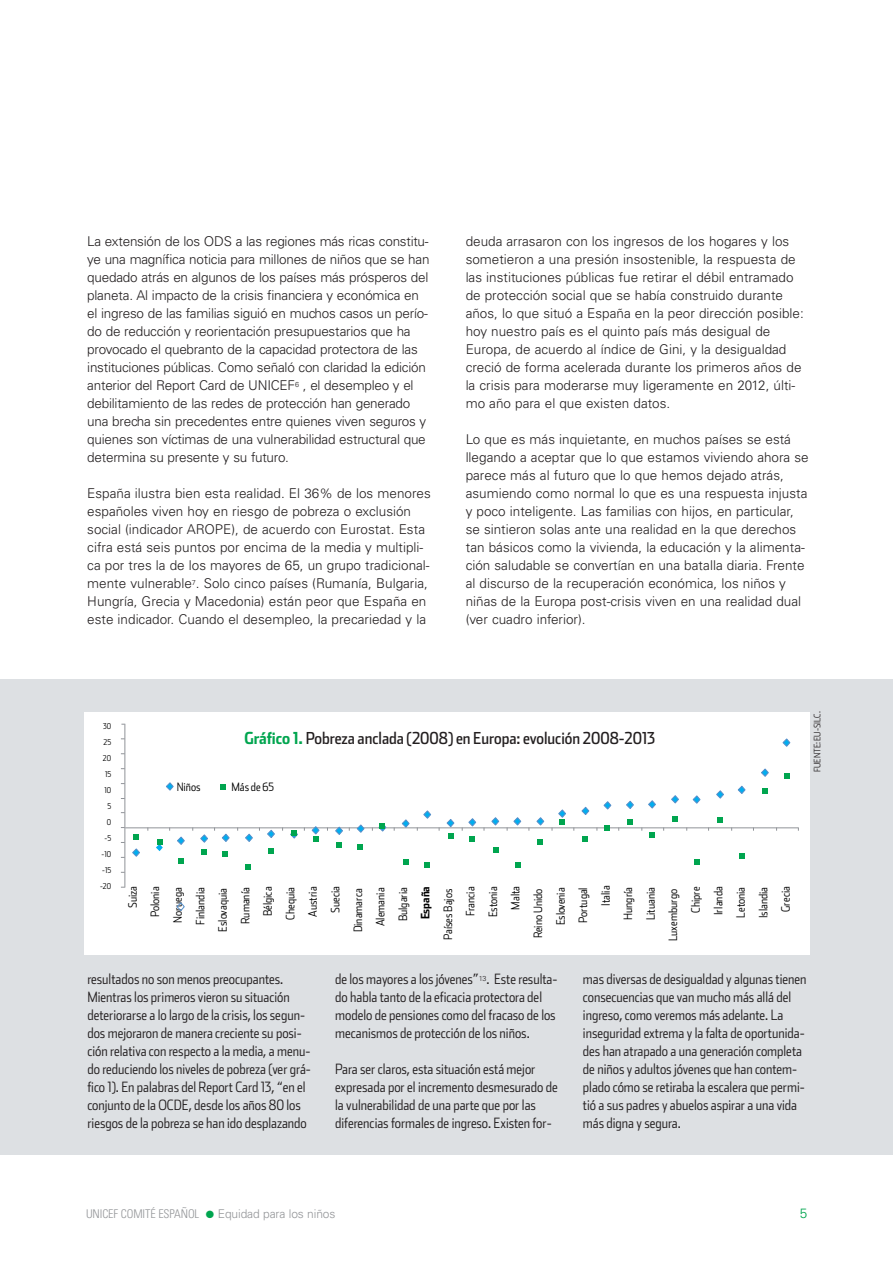
<style>
.page{position:relative;width:893px;height:1263px;background:#fff}
.page>*{position:absolute;margin:0;border:0;box-sizing:border-box;transform-origin:0 0}
.t1{font:16.5px "Stainless Cond";color:#231f20}
.t2{font:300 14.25px/18px "Stainless Cond";color:#231f20}
.t3{font:300 13.5px/18px "Univers";color:#231f20}
.t4{font:300 13.5px "Univers";color:#00a54f}
.t5{font:300 condensed 12px "Univers";letter-spacing:-.01em;color:#939598}
.t6{font:300 11.7px/22.5px "Stainless Cond";color:#000;text-align:right}
.t7{font:700 11.7px "Stainless Cond";color:#000}
.t8{font:300 9px "Stainless Cond";color:#231f20}
.t9{font:300 7.95px "Stainless Cond";color:#000}
.s1{font-weight:700;color:#00a54f}
.s2{color:#00a54f}
.s3{font-stretch:normal}
</style>
<div class="page">
<div style="left:0;top:679px;width:893px;height:476px;background:#dde0e3"></div>
<div style="left:84px;top:712px;width:726px;height:243px;background:#fff"></div>
<hr style="left:125px;top:724px;width:1px;height:163px;background:#909398">
<hr style="left:125px;top:827px;width:673px;height:1px;background:#909398">
<svg style="left:166px;top:782px;width:8px;height:9px"></svg>
<svg style="left:220px;top:784px;width:6px;height:6px"></svg>
<svg style="left:132px;top:848px;width:8px;height:9px"></svg>
<svg style="left:177px;top:836px;width:8px;height:9px"></svg>
<svg style="left:200px;top:834px;width:8px;height:9px"></svg>
<svg style="left:222px;top:833px;width:8px;height:9px"></svg>
<svg style="left:245px;top:833px;width:8px;height:9px"></svg>
<svg style="left:267px;top:830px;width:8px;height:8px"></svg>
<svg style="left:335px;top:826px;width:8px;height:9px"></svg>
<svg style="left:357px;top:824px;width:8px;height:9px"></svg>
<svg style="left:402px;top:819px;width:8px;height:9px"></svg>
<svg style="left:423px;top:810px;width:8px;height:9px"></svg>
<svg style="left:446px;top:819px;width:8px;height:8px"></svg>
<svg style="left:491px;top:817px;width:8px;height:9px"></svg>
<svg style="left:507px;top:817px;width:14px;height:14px"></svg>
<svg style="left:536px;top:817px;width:8px;height:9px"></svg>
<svg style="left:581px;top:807px;width:8px;height:8px"></svg>
<svg style="left:603px;top:801px;width:8px;height:9px"></svg>
<svg style="left:626px;top:801px;width:8px;height:8px"></svg>
<svg style="left:648px;top:800px;width:8px;height:9px"></svg>
<svg style="left:671px;top:795px;width:8px;height:9px"></svg>
<svg style="left:692px;top:795px;width:9px;height:9px"></svg>
<svg style="left:716px;top:790px;width:8px;height:9px"></svg>
<svg style="left:738px;top:785px;width:8px;height:9px"></svg>
<svg style="left:761px;top:768px;width:8px;height:9px"></svg>
<svg style="left:782px;top:738px;width:8px;height:9px"></svg>
<svg style="left:176px;top:902px;width:9px;height:9px"></svg>
<svg style="left:133px;top:834px;width:6px;height:6px"></svg>
<svg style="left:156px;top:839px;width:7px;height:12px"></svg>
<svg style="left:178px;top:858px;width:6px;height:6px"></svg>
<svg style="left:201px;top:849px;width:5px;height:6px"></svg>
<svg style="left:222px;top:851px;width:6px;height:6px"></svg>
<svg style="left:245px;top:864px;width:6px;height:6px"></svg>
<svg style="left:268px;top:849px;width:6px;height:5px"></svg>
<svg style="left:290px;top:830px;width:8px;height:9px"></svg>
<svg style="left:311px;top:826px;width:9px;height:16px"></svg>
<svg style="left:336px;top:842px;width:6px;height:6px"></svg>
<svg style="left:357px;top:844px;width:6px;height:5px"></svg>
<svg style="left:372px;top:823px;width:14px;height:9px"></svg>
<svg style="left:403px;top:859px;width:6px;height:5px"></svg>
<svg style="left:424px;top:862px;width:6px;height:5px"></svg>
<svg style="left:448px;top:833px;width:5px;height:6px"></svg>
<svg style="left:462px;top:818px;width:14px;height:23px"></svg>
<svg style="left:493px;top:847px;width:6px;height:6px"></svg>
<svg style="left:515px;top:862px;width:5px;height:6px"></svg>
<svg style="left:537px;top:839px;width:6px;height:6px"></svg>
<svg style="left:552px;top:809px;width:14px;height:22px"></svg>
<svg style="left:582px;top:836px;width:6px;height:5px"></svg>
<svg style="left:604px;top:825px;width:6px;height:5px"></svg>
<svg style="left:627px;top:819px;width:6px;height:6px"></svg>
<svg style="left:649px;top:832px;width:6px;height:5px"></svg>
<svg style="left:672px;top:816px;width:6px;height:6px"></svg>
<svg style="left:694px;top:859px;width:6px;height:6px"></svg>
<svg style="left:717px;top:817px;width:6px;height:6px"></svg>
<svg style="left:739px;top:853px;width:6px;height:6px"></svg>
<svg style="left:762px;top:788px;width:6px;height:6px"></svg>
<svg style="left:784px;top:773px;width:6px;height:6px"></svg>
<p class="t3" style="left:87px;top:234px;width:344px">La extensión de los ODS a las regiones más ricas constitu&shy;ye una magnífica noticia para millones de niños que se han quedado atrás en algunos de los países más prósperos del planeta. Al impacto de la crisis financiera y económica en el ingreso de las familias siguió en muchos casos un perío&shy;do de reducción y reorientación presupuestarios que ha provocado el quebranto de la capacidad protectora de las instituciones públicas. Como señaló con claridad la edición anterior del Report Card de UNICEF<sup>6</sup> , el desempleo y el debilitamiento de las redes de protección han generado una brecha sin precedentes entre quienes viven seguros y quienes son víctimas de una vulnerabilidad estructural que determina su presente y su futuro.</p>
<p class="t3" style="left:87px;top:486px;width:345px">España ilustra bien esta realidad. El 36% de los menores españoles viven hoy en riesgo de pobreza o exclusión social (indicador AROPE), de acuerdo con Eurostat. Esta cifra está seis puntos por encima de la media y multipli&shy;ca por tres la de los mayores de 65, un grupo tradicional&shy;mente vulnerable<sup>7</sup>. Solo cinco países (Rumanía, Bulgaria, Hungría, Grecia y Macedonia) están peor que España en este indicador. Cuando el desempleo, la precariedad y la</p>
<p class="t3" style="left:466px;top:234px;width:340px">deuda arrasaron con los ingresos de los hogares y los sometieron a una presión insostenible, la respuesta de las instituciones públicas fue retirar el débil entramado de protección social que se había construido durante años, lo que situó a España en la peor dirección posible: hoy nuestro país es el quinto país más desigual de Europa, de acuerdo al índice de Gini, y la desigualdad creció de forma acelerada durante los primeros años de la crisis para moderarse muy ligeramente en 2012, últi&shy;mo año para el que existen datos.</p>
<p class="t3" style="left:466px;top:432px;width:345px">Lo que es más inquietante, en muchos países se está llegando a aceptar que lo que estamos viviendo ahora se parece más al futuro que lo que hemos dejado atrás, asumiendo como normal lo que es una respuesta injusta y poco inteligente. Las familias con hijos, en particular, se sintieron solas ante una realidad en la que derechos tan básicos como la vivienda, la educación y la alimenta&shy;ción saludable se convertían en una batalla diaria. Frente al discurso de la recuperación económica, los niños y niñas de la Europa post-crisis viven en una realidad dual (ver cuadro inferior).</p>
<p class="t9" style="left:103px;top:722px;width:10px">30</p>
<p class="t9" style="left:104px;top:738px;width:9px">25</p>
<p class="t9" style="left:103px;top:754px;width:10px">20</p>
<p class="t9" style="left:105px;top:770px;width:8px">15</p>
<p class="t9" style="left:104px;top:786px;width:8px">10</p>
<p class="t9" style="left:107px;top:802px;width:5px">5</p>
<p class="t9" style="left:107px;top:817px;width:6px">0</p>
<p class="t9" style="left:105px;top:833px;width:8px">-5</p>
<p class="t9" style="left:102px;top:849px;width:11px">-10</p>
<p class="t9" style="left:102px;top:865px;width:10px">-15</p>
<p class="t9" style="left:100px;top:881px;width:13px">-20</p>
<p class="t1" style="left:244px;top:728px;width:412px"><span class="s1">Gráfico 1.</span> Pobreza anclada (2008) en Europa: evolución 2008-2013</p>
<p class="t6" style="left:177px;top:775px;width:25px">Niños</p>
<p class="t6" style="left:231px;top:775px;width:44px">Más de 65</p>
<p class="t6" style="left:122px;top:932px;width:48px;rotate:-90deg">Suiza<br>Polonia<br>Noruega<br>Finlandia<br>Eslovaquia<br>Rumanía<br>Bélgica<br>Chequia<br>Austria<br>Suecia<br>Dinamarca<br>Alemania<br>Bulgaria</p>
<p class="t7" style="left:419px;top:919px;width:35px;rotate:-90deg">España</p>
<p class="t6" style="left:437px;top:941px;width:57px;rotate:-90deg">Países Bajos<br>Francia<br>Estonia<br>Malta<br>Reino Unido<br>Eslovenia<br>Portugal<br>Italia<br>Hungría<br>Lituania<br>Luxemburgo<br>Chipre<br>Irlanda<br>Letonia<br>Islandia<br>Grecia</p>
<p class="t8" style="left:812px;top:772px;width:62px;rotate:-90deg">FUENTE: EU-SILC.</p>
<p class="t2" style="left:87px;top:970px;width:225px">resultados no son menos preocupantes.<br>Mientras los primeros vieron su situación deteriorarse a lo largo de la crisis, los segun&shy;dos mejoraron de manera creciente su posi&shy;ción relativa con respecto a la media, a menu&shy;do reduciendo los niveles de pobreza (ver grá&shy;fico 1). En palabras del Report Card 13, “en el conjunto de la OCDE, desde los años 80 los riesgos de la pobreza se han ido desplazando</p>
<p class="t2" style="left:335px;top:970px;width:224px">de los mayores a los jóvenes”<sup>13</sup>. Este resulta&shy;do habla tanto de la eficacia protectora del modelo de pensiones como del fracaso de los mecanismos de protección de los niños.</p>
<p class="t2" style="left:335px;top:1060px;width:224px">Para ser claros, esta situación está mejor expresada por el incremento desmesurado de la vulnerabilidad de una parte que por las diferencias formales de ingreso. Existen for-</p>
<p class="t2" style="left:583px;top:970px;width:225px">mas diversas de desigualdad y algunas tienen consecuencias que van mucho más allá del ingreso, como veremos más adelante. La inseguridad extrema y la falta de oportunida&shy;des han atrapado a una generación completa de niños y adultos jóvenes que han contem&shy;plado cómo se retiraba la escalera que permi&shy;tió a sus padres y abuelos aspirar a una vida más digna y segura.</p>
<p class="t5" style="left:86px;top:1210px;width:251px">UNICEF COMITÉ ESPAÑOL <span class="s2">●</span> <span class="s3">Equidad para los niños</span></p>
<p class="t4" style="left:800px;top:1209px;width:9px">5</p>
</div>
